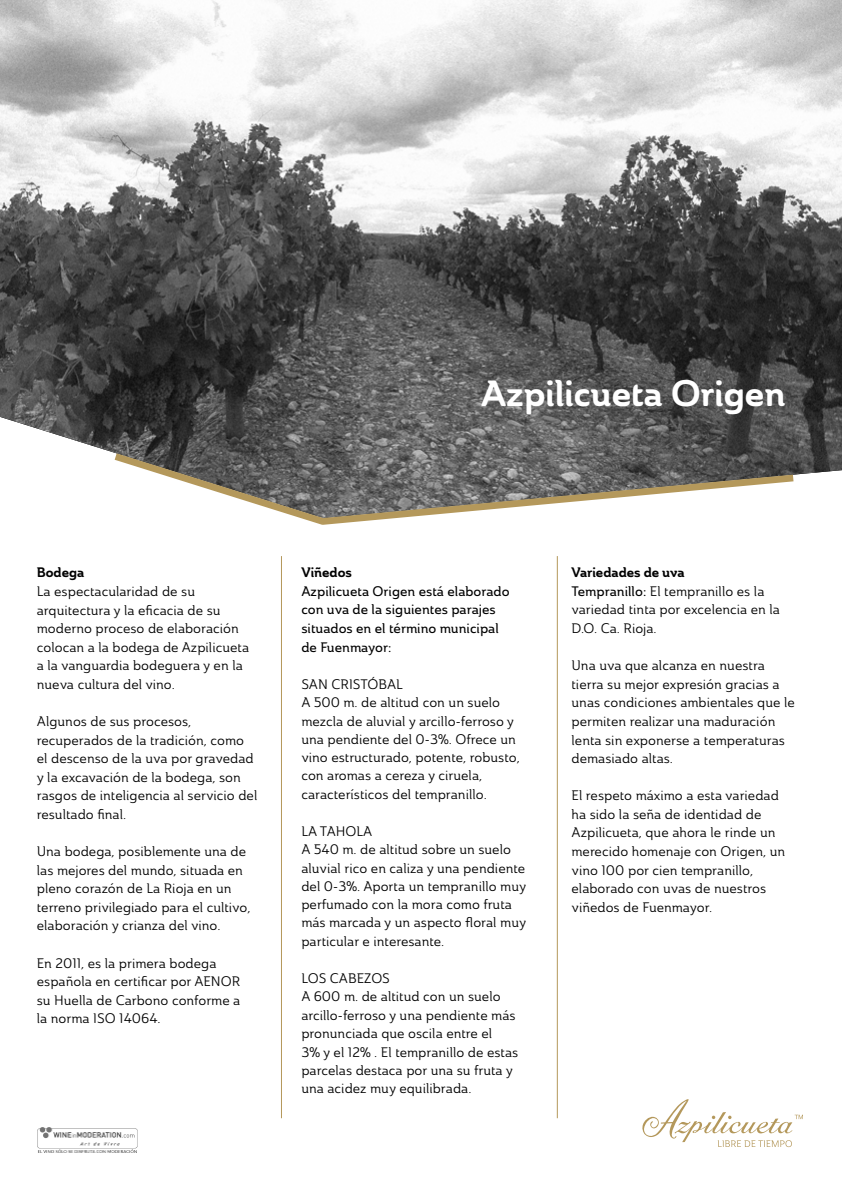
<style>
.page{position:relative;width:842px;height:1191px;background:#fff}
.page>*{position:absolute;margin:0;border:0;box-sizing:border-box;transform-origin:0 0}
.t1{font:36px "Ainslie Nor Bol";color:#fff}
.t2{font:13.6px/18.6px "Ainslie Nor Reg";color:#000}
.t3{font:13.6px/18.6px "Ainslie Nor Med";color:#000}
.t4{font:13.6px "Ainslie Nor Bol";color:#000}
.s1{font-family:"Ainslie Nor Med"}
</style>
<div class="page">
<img style="left:0;top:0;width:842px;height:482px">
<svg style="left:115px;top:453px;width:678px;height:72px"></svg>
<hr style="left:281px;top:556px;width:1px;height:562px;background:#b4985b">
<hr style="left:557px;top:556px;width:1px;height:562px;background:#b4985b">
<svg style="left:642px;top:1099px;width:161px;height:48px"></svg>
<img style="left:37px;top:1127px;width:101px;height:26px">
<h1 class="t1" style="left:481px;top:369px;width:306px">Azpilicueta Origen</h1>
<p class="t4" style="left:37px;top:563px;width:49px">Bodega</p>
<p class="t2" style="left:37px;top:582px;width:214px">La espectacularidad de su arquitectura y la eficacia de su moderno proceso de elaboración colocan a la bodega de Azpilicueta a la vanguardia bodeguera y en la nueva cultura del vino.</p>
<p class="t2" style="left:37px;top:712px;width:222px">Algunos de sus procesos, recuperados de la tradición, como el descenso de la uva por gravedad y la excavación de la bodega, son rasgos de inteligencia al servicio del resultado final.</p>
<p class="t2" style="left:37px;top:842px;width:215px">Una bodega, posiblemente una de las mejores del mundo, situada en pleno corazón de La Rioja en un terreno privilegiado para el cultivo, elaboración y crianza del vino.</p>
<p class="t2" style="left:37px;top:953px;width:205px">En 2011, es la primera bodega española en certificar por AENOR su Huella de Carbono conforme a la norma ISO 14064.</p>
<p class="t4" style="left:301px;top:563px;width:52px">Viñedos</p>
<p class="t3" style="left:301px;top:581px;width:210px">Azpilicueta Origen está elaborado con uva de la siguientes parajes situados en el término municipal de Fuenmayor:</p>
<p class="t2" style="left:301px;top:675px;width:220px">SAN CRISTÓBAL<br>A 500 m. de altitud con un suelo mezcla de aluvial y arcillo-ferroso y una pendiente del 0-3%. Ofrece un vino estructurado, potente, robusto, con aromas a cereza y ciruela, característicos del tempranillo.</p>
<p class="t2" style="left:301px;top:821px;width:226px">LA TAHOLA<br>A 540 m. de altitud sobre un suelo aluvial rico en caliza y una pendiente del 0-3%. Aporta un tempranillo muy perfumado con la mora como fruta más marcada y un aspecto floral muy particular e interesante.</p>
<p class="t2" style="left:301px;top:968px;width:218px">LOS CABEZOS<br>A 600 m. de altitud con un suelo arcillo-ferroso y una pendiente más pronunciada que oscila entre el<br>3% y el 12% . El tempranillo de estas parcelas destaca por una su fruta y una acidez muy equilibrada.</p>
<p class="t4" style="left:571px;top:563px;width:115px">Variedades de uva</p>
<p class="t2" style="left:571px;top:581px;width:210px"><span class="s1">Tempranillo:</span> El tempranillo es la variedad tinta por excelencia en la<br>D.O. Ca. Rioja.</p>
<p class="t2" style="left:571px;top:656px;width:225px">Una uva que alcanza en nuestra tierra su mejor expresión gracias a unas condiciones ambientales que le permiten realizar una maduración lenta sin exponerse a temperaturas demasiado altas.</p>
<p class="t2" style="left:571px;top:786px;width:215px">El respeto máximo a esta variedad ha sido la seña de identidad de<br>Azpilicueta, que ahora le rinde un merecido homenaje con Origen, un vino 100 por cien tempranillo, elaborado con uvas de nuestros viñedos de Fuenmayor.</p>
</div>
